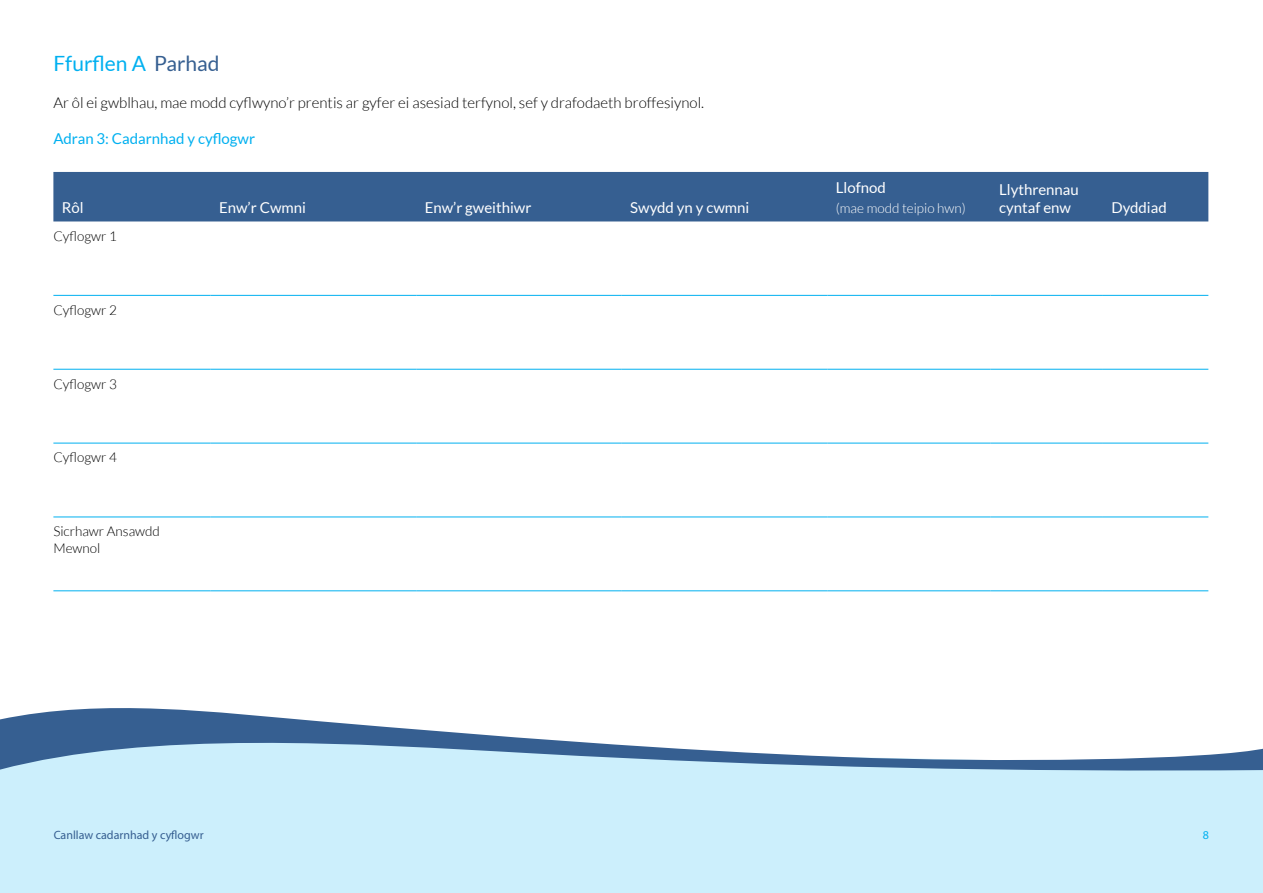
<style>
.page{position:relative;width:1263px;height:893px;background:#fff}
.page>*{position:absolute;margin:0;border:0;box-sizing:border-box;transform-origin:0 0}
.sub{font:21px "Lato";color:#00b0f0}
.body{font:300 15px "Lato";color:#000}
.table_header_white{font:15px/18px "Lato";color:#fff}
.sub_2{font:15px "Lato";color:#00b0f0}
.app_form_text{font:300 13.5px/16.2px "Lato";color:#000}
.app_form_text-2{font:300 13.5px "Lato";color:#fff}
.t1{font:12px "Myriad Pro";color:#365f91}
.t2{font:12px "Myriad Pro";color:#00b0f0}
.s1{color:#365f91}
</style>
<div class="page">
<div style="left:0;top:772px;width:1263px;height:121px;background:#cceffc"></div>
<svg style="left:0;top:708px;width:1263px;height:64px"></svg>
<div style="left:53px;top:172px;width:1155px;height:49px;background:#365f91"></div>
<hr style="left:53px;top:295px;width:158px;height:1px;background:#00b0f0">
<hr style="left:53px;top:369px;width:158px;height:1px;background:#00b0f0">
<hr style="left:53px;top:443px;width:158px;height:1px;background:#00b0f0">
<hr style="left:53px;top:517px;width:158px;height:1px;background:#00b0f0">
<hr style="left:53px;top:590px;width:158px;height:1px;background:#00b0f0">
<hr style="left:211px;top:295px;width:205px;height:1px;background:#00b0f0">
<hr style="left:416px;top:295px;width:206px;height:1px;background:#00b0f0">
<hr style="left:622px;top:295px;width:205px;height:1px;background:#00b0f0">
<hr style="left:827px;top:295px;width:164px;height:1px;background:#00b0f0">
<hr style="left:991px;top:295px;width:112px;height:1px;background:#00b0f0">
<hr style="left:1103px;top:295px;width:105px;height:1px;background:#00b0f0">
<hr style="left:211px;top:369px;width:205px;height:1px;background:#00b0f0">
<hr style="left:416px;top:369px;width:206px;height:1px;background:#00b0f0">
<hr style="left:622px;top:369px;width:205px;height:1px;background:#00b0f0">
<hr style="left:827px;top:369px;width:164px;height:1px;background:#00b0f0">
<hr style="left:991px;top:369px;width:112px;height:1px;background:#00b0f0">
<hr style="left:1103px;top:369px;width:105px;height:1px;background:#00b0f0">
<hr style="left:211px;top:443px;width:205px;height:1px;background:#00b0f0">
<hr style="left:416px;top:443px;width:206px;height:1px;background:#00b0f0">
<hr style="left:622px;top:443px;width:205px;height:1px;background:#00b0f0">
<hr style="left:827px;top:443px;width:164px;height:1px;background:#00b0f0">
<hr style="left:991px;top:443px;width:112px;height:1px;background:#00b0f0">
<hr style="left:1103px;top:443px;width:105px;height:1px;background:#00b0f0">
<hr style="left:211px;top:517px;width:205px;height:1px;background:#00b0f0">
<hr style="left:416px;top:517px;width:206px;height:1px;background:#00b0f0">
<hr style="left:622px;top:517px;width:205px;height:1px;background:#00b0f0">
<hr style="left:827px;top:517px;width:164px;height:1px;background:#00b0f0">
<hr style="left:991px;top:517px;width:112px;height:1px;background:#00b0f0">
<hr style="left:1103px;top:517px;width:105px;height:1px;background:#00b0f0">
<hr style="left:211px;top:590px;width:205px;height:1px;background:#00b0f0">
<hr style="left:416px;top:590px;width:206px;height:1px;background:#00b0f0">
<hr style="left:622px;top:590px;width:205px;height:1px;background:#00b0f0">
<hr style="left:827px;top:590px;width:164px;height:1px;background:#00b0f0">
<hr style="left:991px;top:590px;width:112px;height:1px;background:#00b0f0">
<hr style="left:1103px;top:590px;width:105px;height:1px;background:#00b0f0">
<p class="sub" style="left:53px;top:52px;width:168px">Ffurflen A <span class="s1">Parhad</span></p>
<p class="body" style="left:53px;top:95px;width:652px">Ar ôl ei gwblhau, mae modd cyflwyno’r prentis ar gyfer ei asesiad terfynol, sef y drafodaeth broffesiynol.</p>
<p class="sub_2" style="left:53px;top:130px;width:203px">Adran 3: Cadarnhad y cyflogwr</p>
<p class="table_header_white" style="left:62px;top:198px;width:23px">Rôl</p>
<p class="table_header_white" style="left:219px;top:198px;width:88px">Enw’r Cwmni</p>
<p class="table_header_white" style="left:425px;top:198px;width:108px">Enw’r gweithiwr</p>
<p class="table_header_white" style="left:630px;top:198px;width:121px">Swydd yn y cwmni</p>
<p class="app_form_text" style="left:53px;top:228px;width:65px">Cyflogwr 1</p>
<p class="app_form_text" style="left:53px;top:302px;width:65px">Cyflogwr 2</p>
<p class="app_form_text" style="left:53px;top:376px;width:65px">Cyflogwr 3</p>
<p class="app_form_text" style="left:53px;top:450px;width:65px">Cyflogwr 4</p>
<p class="app_form_text" style="left:53px;top:523px;width:108px">Sicrhawr Ansawdd<br>Mewnol</p>
<p class="table_header_white" style="left:836px;top:178px;width:52px">Llofnod</p>
<p class="app_form_text-2" style="left:836px;top:201px;width:132px">(mae modd teipio hwn)</p>
<p class="table_header_white" style="left:999px;top:180px;width:81px">Llythrennau cyntaf enw</p>
<p class="table_header_white" style="left:1111px;top:198px;width:57px">Dyddiad</p>
<p class="t1" style="left:54px;top:827px;width:151px">Canllaw cadarnhad y cyflogwr</p>
<p class="t2" style="left:1203px;top:827px;width:8px">8</p>
</div>
